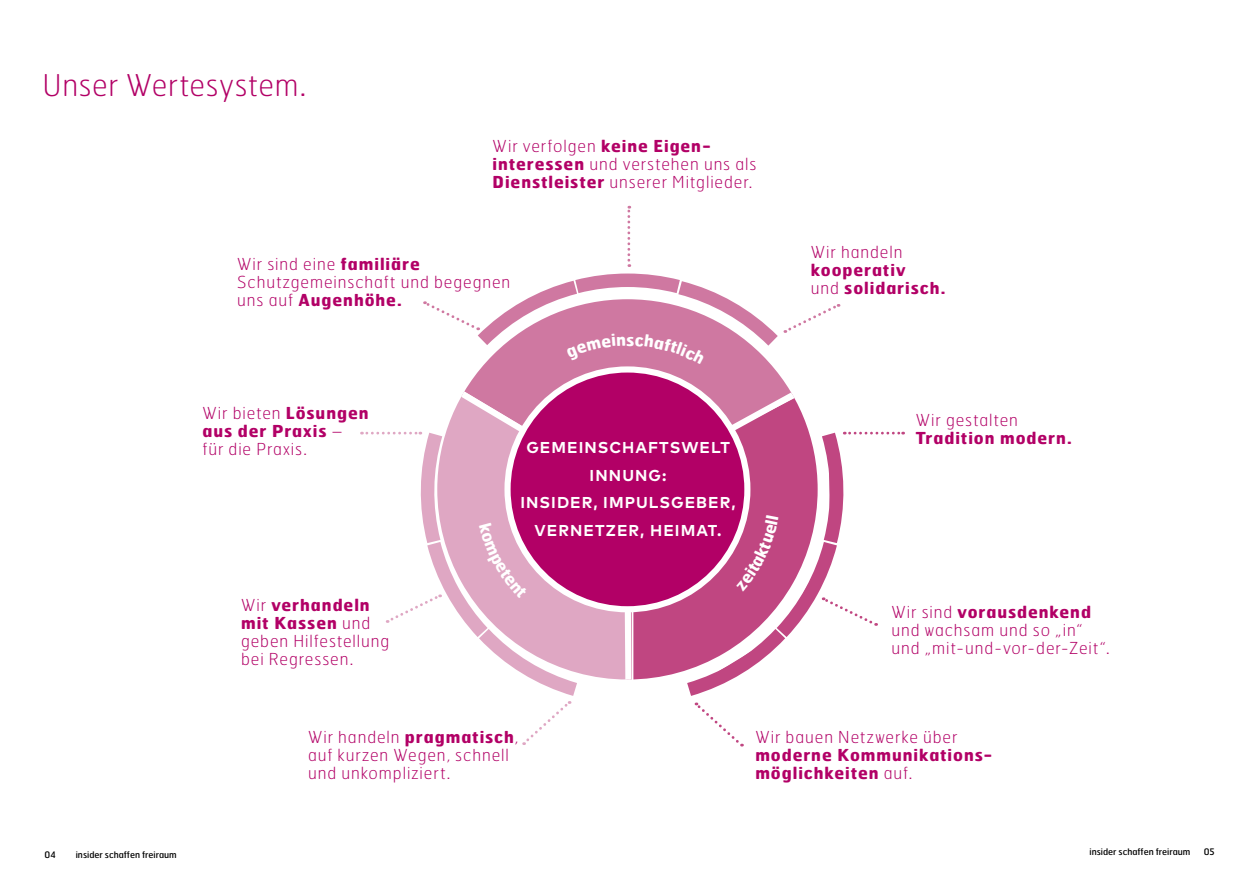
<style>
.page{position:relative;width:1259px;height:893px;background:#fff}
.page>*{position:absolute;margin:0;border:0;box-sizing:border-box;transform-origin:0 0}
.t1{font:100 30px "Hermes";letter-spacing:.02em;color:#b20066}
.t2{font:100 16.5px/18px "Hermes";letter-spacing:.055em;color:#b20066}
.t3{font:700 16.5px/18px "Hermes";letter-spacing:.055em;color:#b20066}
.t4{font:700 15.75px/27.6px "Mark Pro";letter-spacing:.07em;color:#fff;text-align:center}
.t5{font:9px "Hermes";color:#000}
.s1{font-weight:700}
.s2{font-weight:100}
</style>
<div class="page">
<svg style="left:635px;top:604px;width:37px;height:75px;background:#c35188"></svg>
<svg style="left:472px;top:364px;width:332px;height:54px"></svg>
<svg style="left:451px;top:380px;width:184px;height:299px"></svg>
<hr style="left:631px;top:608px;width:2px;height:77px;background:#fff">
<div style="left:507px;top:369px;width:240px;height:240px;background:#b20066;border-radius:50%"></div>
<svg style="left:361px;top:418px;width:231px;height:327px"></svg>
<svg style="left:672px;top:418px;width:231px;height:328px"></svg>
<svg style="left:423px;top:206px;width:416px;height:158px"></svg>
<h1 class="t1" style="left:43px;top:66px;width:265px">Unser Wertesystem.</h1>
<p class="t2" style="left:492px;top:136px;width:265px">Wir verfolgen <span class="s1">keine Eigen&shy;interessen</span> und verstehen uns als<br><span class="s1">Dienstleister</span> unserer Mitglieder.</p>
<p class="t2" style="left:237px;top:255px;width:275px">Wir sind eine <span class="s1">familiäre<br></span>Schutzgemeinschaft und begegnen uns auf <span class="s1">Augenhöhe.</span></p>
<p class="t2" style="left:202px;top:404px;width:168px">Wir bieten <span class="s1">Lösungen aus der Praxis</span> –<br>für die Praxis.</p>
<p class="t2" style="left:241px;top:596px;width:150px">Wir <span class="s1">verhandeln mit Kassen</span> und geben Hilfestellung bei Regressen.</p>
<p class="t4" style="left:520px;top:432px;width:217px">GEMEINSCHAFTSWELT<br>INNUNG:<br>INSIDER, IMPULSGEBER,<br>VERNETZER, HEIMAT.</p>
<p class="t2" style="left:811px;top:243px;width:93px">Wir handeln</p>
<p class="t3" style="left:811px;top:261px;width:136px">kooperativ<br><span class="s2">und</span> solidarisch.</p>
<p class="t2" style="left:915px;top:410px;width:104px">Wir gestalten</p>
<p class="t3" style="left:915px;top:428px;width:157px">Tradition modern.</p>
<p class="t2" style="left:891px;top:603px;width:220px">Wir sind <span class="s1">vorausdenkend </span>und wachsam und so „in“ und „mit-und-vor-der-Zeit“.</p>
<p class="t2" style="left:308px;top:728px;width:212px">Wir handeln <span class="s1">pragmatisch</span>, auf kurzen Wegen, schnell und unkompliziert.</p>
<p class="t2" style="left:755px;top:728px;width:204px">Wir bauen Netzwerke über</p>
<p class="t3" style="left:755px;top:745px;width:239px">moderne Kommunikations&shy;möglichkeiten <span class="s2">auf.</span></p>
<p class="t5" style="left:45px;top:849px;width:13px">04</p>
<p class="t5" style="left:1089px;top:846px;width:102px">insider schaffen freiraum</p>
<p class="t5" style="left:1203px;top:846px;width:13px">05</p>
<p class="t5" style="left:76px;top:849px;width:102px">insider schaffen freiraum</p>
</div>
